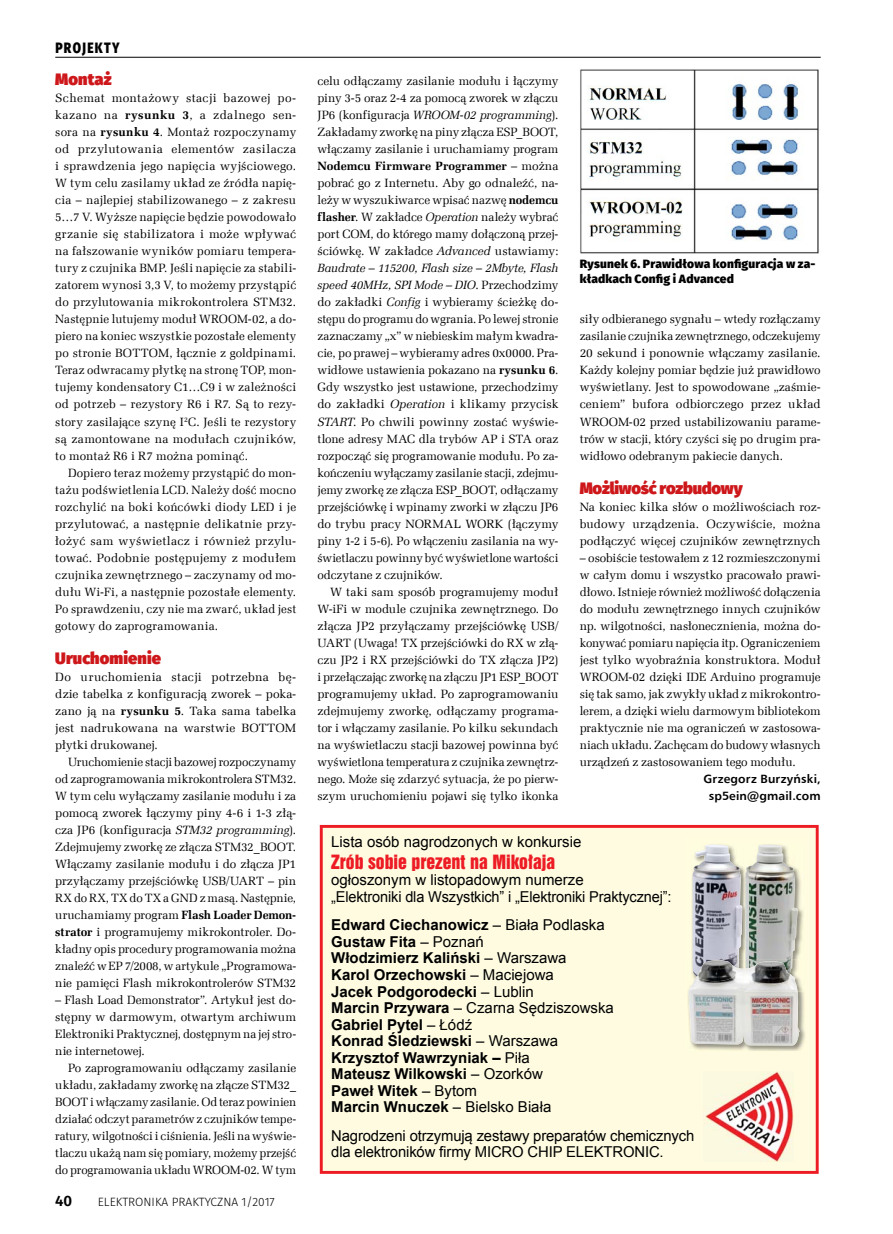
<style>
.page{position:relative;width:893px;height:1234px;background:#fff}
.page>*{position:absolute;margin:0;border:0;box-sizing:border-box;transform-origin:0 0}
.t1{font:18px "Swis 921 EU";color:#ed1c24}
.t2{font:900 16.5px "Fira Sans";color:#cd171a}
.t3{font:700 15px/16.5px "Arial";color:#000}
.t4{font:15px/16.5px "Arial";letter-spacing:-.01em;color:#000}
.t5{font:800 15px "Fira Sans";letter-spacing:.11em;color:#000;scale:.8 1}
.t6{font:600 15px "Fira Sans";color:#000}
.t7{font:12px/17px "Zapf Ellipt EU";color:#000;text-align:justify}
.t8{font:800 12px/15px "Fira Sans";letter-spacing:.015em;color:#000}
.t9{font:700 12px/17px "Humnst 777 EU";letter-spacing:.015em;color:#000;text-align:center}
.t10{font:300 12px "Fira Sans";color:#000}
.s1{font-weight:700}
.s2{font-style:italic}
.s3{font-weight:400}
</style>
<div class="page">
<hr style="left:55px;top:57px;width:766px;height:1px;background:#000">
<img style="left:580px;top:69px;width:239px;height:185px">
<div style="left:320px;top:824px;width:499px;height:349px;background:#fefbe1"></div>
<img style="left:685px;top:837px;width:122px;height:213px">
<img style="left:703px;top:1071px;width:90px;height:89px">
<svg style="left:439px;top:1145px;width:7px;height:11px"></svg>
<p class="t5" style="left:55px;top:35px;width:82px">PROJEKTY</p>
<h2 class="t2" style="left:55px;top:64px;width:58px">Montaż</h2>
<p class="t7" style="left:55px;top:90px;width:242px">Schemat montażowy stacji bazowej po&shy;kazano na <span class="s1">rysunku 3</span>, a zdalnego sen&shy;sora na <span class="s1">rysunku 4</span>. Montaż rozpoczynamy od przylutowania elementów zasilacza i sprawdzenia jego napięcia wyjściowego.<br>W tym celu zasilamy układ ze źródła napię&shy;cia – najlepiej stabilizowanego – z zakresu 5…7 V. Wyższe napięcie będzie powodowało grzanie się stabilizatora i może wpływać na fałszowanie wyników pomiaru tempera&shy;tury z czujnika BMP. Jeśli napięcie za stabili&shy;zatorem wynosi 3,3 V, to możemy przystąpić do przylutowania mikrokontrolera STM32.<br>Następnie lutujemy moduł WROOM-02, a do&shy;piero na koniec wszystkie pozostałe elementy po stronie BOTTOM, łącznie z goldpinami.<br>Teraz odwracamy płytkę na stronę TOP, mon&shy;tujemy kondensatory C1…C9 i w zależności od potrzeb – rezystory R6 i R7. Są to rezy&shy;story zasilające szynę I<sup>2</sup>C. Jeśli te rezystory są zamontowane na modułach czujników, to montaż R6 i R7 można pominąć.</p>
<p class="t7" style="left:55px;top:464px;width:242px;text-indent:13px">Dopiero teraz możemy przystąpić do mon&shy;tażu podświetlenia LCD. Należy dość mocno rozchylić na boki końcówki diody LED i je przylutować, a następnie delikatnie przy&shy;łożyć sam wyświetlacz i również przylu&shy;tować. Podobnie postępujemy z modułem czujnika zewnętrznego – zaczynamy od mo&shy;dułu Wi-Fi, a następnie pozostałe elementy.<br>Po sprawdzeniu, czy nie ma zwarć, układ jest gotowy do zaprogramowania.</p>
<h2 class="t2" style="left:55px;top:642px;width:107px">Uruchomienie</h2>
<p class="t7" style="left:55px;top:668px;width:242px">Do uruchomienia stacji potrzebna bę&shy;dzie tabelka z konfiguracją zworek – poka&shy;zano ją na <span class="s1">rysunku 5</span>. Taka sama tabelka jest nadrukowana na warstwie BOTTOM płytki drukowanej.</p>
<p class="t7" style="left:55px;top:753px;width:242px;text-indent:13px">Uruchomienie stacji bazowej rozpoczynamy od zaprogramowania mikrokontrolera STM32.<br>W tym celu wyłączamy zasilanie modułu i za pomocą zworek łączymy piny 4-6 i 1-3 złą&shy;cza JP6 (konfiguracja <span class="s2">STM32 programming</span>).<br>Zdejmujemy zworkę ze złącza STM32_BOOT.<br>Włączamy zasilanie modułu i do złącza JP1 przyłączamy przejściówkę USB/UART – pin RX do RX, TX do TX a GND z masą. Następnie, uruchamiamy program <span class="s1">Flash Loader Demon&shy;strator</span> i programujemy mikrokontroler. Do&shy;kładny opis procedury programowania można znaleźć w EP 7/2008, w artykule „Programowa&shy;nie pamięci Flash mikrokontrolerów STM32</p>
<p class="t7" style="left:55px;top:991px;width:242px">– Flash Load Demonstrator”. Artykuł jest do&shy;stępny w darmowym, otwartym archiwum Elektroniki Praktycznej, dostępnym na jej stro&shy;nie internetowej.</p>
<p class="t7" style="left:55px;top:1059px;width:242px;text-indent:13px">Po zaprogramowaniu odłączamy zasilanie układu, zakładamy zworkę na złącze STM32_ BOOT i włączamy zasilanie. Od teraz powinien działać odczyt parametrów z czujników tempe&shy;ratury, wilgotności i ciśnienia. Jeśli na wyświe&shy;tlaczu ukażą nam się pomiary, możemy przejść do programowania układu WROOM-02. W tym</p>
<p class="t6" style="left:55px;top:1188px;width:19px">40</p>
<p class="t10" style="left:98px;top:1193px;width:179px">ELEKTRONIKA PRAKTYCZNA 1/2017</p>
<p class="t7" style="left:317px;top:73px;width:242px">celu odłączamy zasilanie modułu i łączymy piny 3-5 oraz 2-4 za pomocą zworek w złączu JP6 (konfiguracja <span class="s2">WROOM-02 programming</span>).<br>Zakładamy zworkę na piny złącza ESP_BOOT, włączamy zasilanie i uruchamiamy program <span class="s1">Nodemcu Firmware Programmer</span> – można pobrać go z Internetu. Aby go odnaleźć, na&shy;leży w wyszukiwarce wpisać nazwę <span class="s1">nodemcu flasher</span>. W zakładce <span class="s2">Operation</span> należy wybrać port COM, do którego mamy dołączoną przej&shy;ściówkę. W zakładce <span class="s2">Advanced</span> ustawiamy:<br><span class="s2">Baudrate – 115200, Flash size – 2Mbyte, Flash speed 40MHz, SPI Mode – DIO</span>. Przechodzimy do zakładki <span class="s2">Config</span> i wybieramy ścieżkę do&shy;stępu do programu do wgrania. Po lewej stronie zaznaczamy „x” w niebieskim małym kwadra&shy;cie, po prawej – wybieramy adres 0x0000. Pra&shy;widłowe ustawienia pokazano na <span class="s1">rysunku 6</span>.<br>Gdy wszystko jest ustawione, przechodzimy do zakładki <span class="s2">Operation</span> i klikamy przycisk <span class="s2">START</span>. Po chwili powinny zostać wyświe&shy;tlone adresy MAC dla trybów AP i STA oraz rozpocząć się programowanie modułu. Po za&shy;kończeniu wyłączamy zasilanie stacji, zdejmu&shy;jemy zworkę ze złącza ESP_BOOT, odłączamy przejściówkę i wpinamy zworki w złączu JP6 do trybu pracy NORMAL WORK (łączymy piny 1-2 i 5-6). Po włączeniu zasilania na wy&shy;świetlaczu powinny być wyświetlone wartości odczytane z czujników.</p>
<p class="t7" style="left:317px;top:583px;width:242px;text-indent:13px">W taki sam sposób programujemy moduł W-iFi w module czujnika zewnętrznego. Do złącza JP2 przyłączamy przejściówkę USB/ UART (Uwaga! TX przejściówki do RX w złą&shy;czu JP2 i RX przejściówki do TX złącza JP2) i przełączając zworkę na złączu JP1 ESP_BOOT programujemy układ. Po zaprogramowaniu zdejmujemy zworkę, odłączamy programa&shy;tor i włączamy zasilanie. Po kilku sekundach na wyświetlaczu stacji bazowej powinna być wyświetlona temperatura z czujnika zewnętrz&shy;nego. Może się zdarzyć sytuacja, że po pierw&shy;szym uruchomieniu pojawi się tylko ikonka</p>
<p class="t8" style="left:580px;top:255px;width:237px">Rysunek 6. Prawidłowa konfiguracja w za&shy;kładkach Config i Advanced</p>
<p class="t7" style="left:580px;top:311px;width:242px">siły odbieranego sygnału – wtedy rozłączamy zasilanie czujnika zewnętrznego, odczekujemy 20 sekund i ponownie włączamy zasilanie.<br>Każdy kolejny pomiar będzie już prawidłowo wyświetlany. Jest to spowodowane „zaśmie&shy;ceniem” bufora odbiorczego przez układ WROOM-02 przed ustabilizowaniu parame&shy;trów w stacji, który czyści się po drugim pra&shy;widłowo odebranym pakiecie danych.</p>
<h2 class="t2" style="left:580px;top:472px;width:165px">Możliwość rozbudowy</h2>
<p class="t7" style="left:580px;top:498px;width:242px">Na koniec kilka słów o możliwościach roz&shy;budowy urządzenia. Oczywiście, można podłączyć więcej czujników zewnętrznych</p>
<p class="t7" style="left:580px;top:549px;width:242px">– osobiście testowałem z 12 rozmieszczonymi w całym domu i wszystko pracowało prawi&shy;dłowo. Istnieje również możliwość dołączenia do modułu zewnętrznego innych czujników np. wilgotności, nasłonecznienia, można do&shy;konywać pomiaru napięcia itp. Ograniczeniem jest tylko wyobraźnia konstruktora. Moduł WROOM-02 dzięki IDE Arduino programuje się tak samo, jak zwykły układ z mikrokontro&shy;lerem, a dzięki wielu darmowym bibliotekom praktycznie nie ma ograniczeń w zastosowa&shy;niach układu. Zachęcam do budowy własnych urządzeń z zastosowaniem tego modułu.</p>
<p class="t9" style="left:704px;top:770px;width:119px">Grzegorz Burzyński, sp5ein@gmail.com</p>
<p class="t4" style="left:331px;top:833px;width:252px">Lista osób nagrodzonych w konkursie</p>
<h1 class="t1" style="left:331px;top:849px;width:225px">Zrób sobie prezent na Mikołaja</h1>
<p class="t4" style="left:331px;top:871px;width:342px">ogłoszonym w listopadowym numerze<br>„Elektroniki dla Wszystkich” i „Elektroniki Praktycznej”:</p>
<p class="t3" style="left:331px;top:917px;width:284px">Edward Ciechanowicz <span class="s3">– Biała Podlaska<br></span>Gustaw Fita <span class="s3">– Poznań<br></span>Włodzimierz Kaliński <span class="s3">– Warszawa<br></span>Karol Orzechowski <span class="s3">– Maciejowa<br></span>Jacek Podgorodecki <span class="s3">– Lublin<br></span>Marcin Przywara <span class="s3">– Czarna Sędziszowska<br></span>Gabriel Pytel <span class="s3">– Łódź<br></span>Konrad Śledziewski <span class="s3">– Warszawa<br></span>Krzysztof Wawrzyniak – <span class="s3">Piła<br></span>Mateusz Wilkowski <span class="s3">– Ozorków<br></span>Paweł Witek <span class="s3">– Bytom<br></span>Marcin Wnuczek <span class="s3">– Bielsko Biała</span></p>
<p class="t4" style="left:331px;top:1126px;width:365px">Nagrodzeni otrzymują zestawy preparatów chemicznych dla elektroników rmy MICRO CHIP ELEKTRONIC.</p>
</div>
